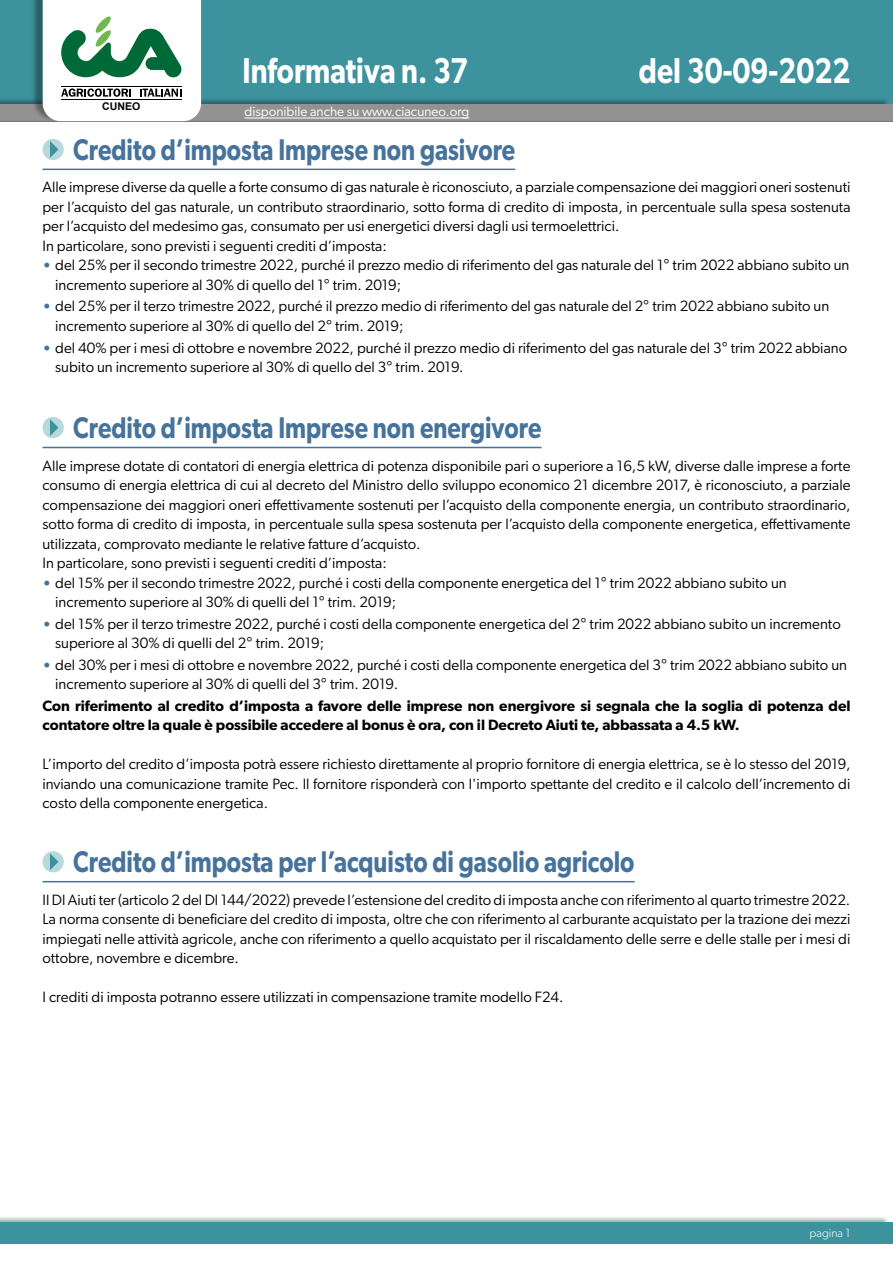
<style>
.page{position:relative;width:893px;height:1263px;background:#fff}
.page>*{position:absolute;margin:0;border:0;box-sizing:border-box;transform-origin:0 0}
.t1{font:600 36px "Gibson";color:#fff;scale:.8 1}
.t2{font:600 30px "Gibson";color:#46739c;scale:.8 1}
.t3{font:15px/19.5px "Gibson";color:#000}
.t4{font:600 15px/19.5px "Gibson";color:#000}
.t5{font:13.5px "Gibson";color:#fff}
.t6{font:300 12px "Gibson";color:#fff}
.t7{font:700 10.65px "Arial";color:#000}
.s1{font-weight:700;font-size:13.5px;color:#46739c}
</style>
<div class="page">
<div style="left:0;top:0;width:893px;height:121px;background:#3c929d"></div>
<div style="left:0;top:97px;width:889px;height:25px;background:#000;opacity:.34"></div>
<div style="left:0;top:105px;width:893px;height:16px;background:#929292"></div>
<div style="left:31px;top:0;width:167px;height:122px;background:#000;opacity:.34"></div>
<div style="left:0;top:1215px;width:889px;height:30px;background:#000;opacity:.34"></div>
<div style="left:0;top:1223px;width:893px;height:21px;background:#3c929d"></div>
<hr style="left:244px;top:118px;width:225px;height:1px;background:#fff">
<svg style="left:43px;top:0;width:158px;height:121px;background:#caddd3"></svg>
<hr style="left:61px;top:86px;width:120px;height:1px;background:#000">
<hr style="left:61px;top:99px;width:120px;height:1px;background:#000">
<hr style="left:43px;top:169px;width:472px;height:1px;background:#46739c">
<div style="left:43px;top:139px;width:21px;height:21px;background:#b9d8dc;border-radius:50%"></div>
<svg style="left:50px;top:141px;width:8px;height:17px"></svg>
<hr style="left:43px;top:447px;width:498px;height:1px;background:#46739c">
<div style="left:43px;top:417px;width:21px;height:21px;background:#b9d8dc;border-radius:50%"></div>
<svg style="left:50px;top:419px;width:8px;height:17px"></svg>
<hr style="left:43px;top:881px;width:592px;height:1px;background:#46739c">
<div style="left:43px;top:851px;width:21px;height:21px;background:#b9d8dc;border-radius:50%"></div>
<svg style="left:50px;top:853px;width:8px;height:17px"></svg>
<h1 class="t1" style="left:242px;top:49px;width:284px">Informativa n. 37</h1>
<h1 class="t1" style="left:639px;top:49px;width:266px">del 30-09-2022</h1>
<p class="t5" style="left:244px;top:104px;width:226px">disponibile anche su www.ciacuneo.org</p>
<p class="t7" style="left:102px;top:99px;width:40px">CUNEO</p>
<h2 class="t2" style="left:73px;top:132px;width:554px">Credito d’imposta Imprese non gasivore</h2>
<p class="t3" style="left:43px;top:177px;width:809px">Alle imprese diverse da quelle a forte consumo di gas naturale è riconosciuto, a parziale compensazione dei maggiori oneri sostenuti per l’acquisto del gas naturale, un contributo straordinario, sotto forma di credito di imposta, in percentuale sulla spesa sostenuta per l’acquisto del medesimo gas, consumato per usi energetici diversi dagli usi termoelettrici.<br>In particolare, sono previsti i seguenti crediti d’imposta:</p>
<p class="t3" style="left:55px;top:255px;width:796px;text-indent:-13px"><span class="s1">•</span> del 25% per il secondo trimestre 2022, purché il prezzo medio di riferimento del gas naturale del 1° trim 2022 abbiano subito un incremento superiore al 30% di quello del 1° trim. 2019;</p>
<p class="t3" style="left:55px;top:296px;width:775px;text-indent:-13px"><span class="s1">•</span> del 25% per il terzo trimestre 2022, purché il prezzo medio di riferimento del gas naturale del 2° trim 2022 abbiano subito un incremento superiore al 30% di quello del 2° trim. 2019;</p>
<p class="t3" style="left:55px;top:337px;width:793px;text-indent:-13px"><span class="s1">•</span> del 40% per i mesi di ottobre e novembre 2022, purché il prezzo medio di riferimento del gas naturale del 3° trim 2022 abbiano subito un incremento superiore al 30% di quello del 3° trim. 2019.</p>
<h2 class="t2" style="left:73px;top:410px;width:587px">Credito d’imposta Imprese non energivore</h2>
<p class="t3" style="left:43px;top:455px;width:809px">Alle imprese dotate di contatori di energia elettrica di potenza disponibile pari o superiore a 16,5 kW, diverse dalle imprese a forte consumo di energia elettrica di cui al decreto del Ministro dello sviluppo economico 21 dicembre 2017, è riconosciuto, a parziale compensazione dei maggiori oneri effettivamente sostenuti per l’acquisto della componente energia, un contributo straordinario, sotto forma di credito di imposta, in percentuale sulla spesa sostenuta per l’acquisto della componente energetica, effettivamente utilizzata, comprovato mediante le relative fatture d’acquisto.<br>In particolare, sono previsti i seguenti crediti d’imposta:</p>
<p class="t3" style="left:55px;top:572px;width:733px;text-indent:-13px"><span class="s1">•</span> del 15% per il secondo trimestre 2022, purché i costi della componente energetica del 1° trim 2022 abbiano subito un incremento superiore al 30% di quelli del 1° trim. 2019;</p>
<p class="t3" style="left:55px;top:613px;width:787px;text-indent:-13px"><span class="s1">•</span> del 15% per il terzo trimestre 2022, purché i costi della componente energetica del 2° trim 2022 abbiano subito un incremento superiore al 30% di quelli del 2° trim. 2019;</p>
<p class="t3" style="left:55px;top:655px;width:793px;text-indent:-13px"><span class="s1">•</span> del 30% per i mesi di ottobre e novembre 2022, purché i costi della componente energetica del 3° trim 2022 abbiano subito un incremento superiore al 30% di quelli del 3° trim. 2019.</p>
<p class="t4" style="left:43px;top:696px;width:809px">Con riferimento al credito d’imposta a favore delle imprese non energivore si segnala che la soglia di potenza del contatore oltre la quale è possibile accedere al bonus è ora, con il Decreto Aiuti te, abbassata a 4.5 kW.</p>
<p class="t3" style="left:43px;top:754px;width:809px;text-align:justify">L’importo del credito d’imposta potrà essere richiesto direttamente al proprio fornitore di energia elettrica, se è lo stesso del 2019, inviando una comunicazione tramite Pec. Il fornitore risponderà con l'importo spettante del credito e il calcolo dell’incremento di costo della componente energetica.</p>
<h2 class="t2" style="left:73px;top:844px;width:703px">Credito d’imposta per l’acquisto di gasolio agricolo</h2>
<p class="t3" style="left:43px;top:889px;width:809px;text-align:justify">Il Dl Aiuti ter (articolo 2 del Dl 144/2022) prevede l’estensione del credito di imposta anche con riferimento al quarto trimestre 2022.<br>La norma consente di beneficiare del credito di imposta, oltre che con riferimento al carburante acquistato per la trazione dei mezzi impiegati nelle attività agricole, anche con riferimento a quello acquistato per il riscaldamento delle serre e delle stalle per i mesi di ottobre, novembre e dicembre.</p>
<p class="t3" style="left:43px;top:987px;width:522px">I crediti di imposta potranno essere utilizzati in compensazione tramite modello F24.</p>
<p class="t6" style="left:810px;top:1225px;width:42px">pagina 1</p>
</div>
